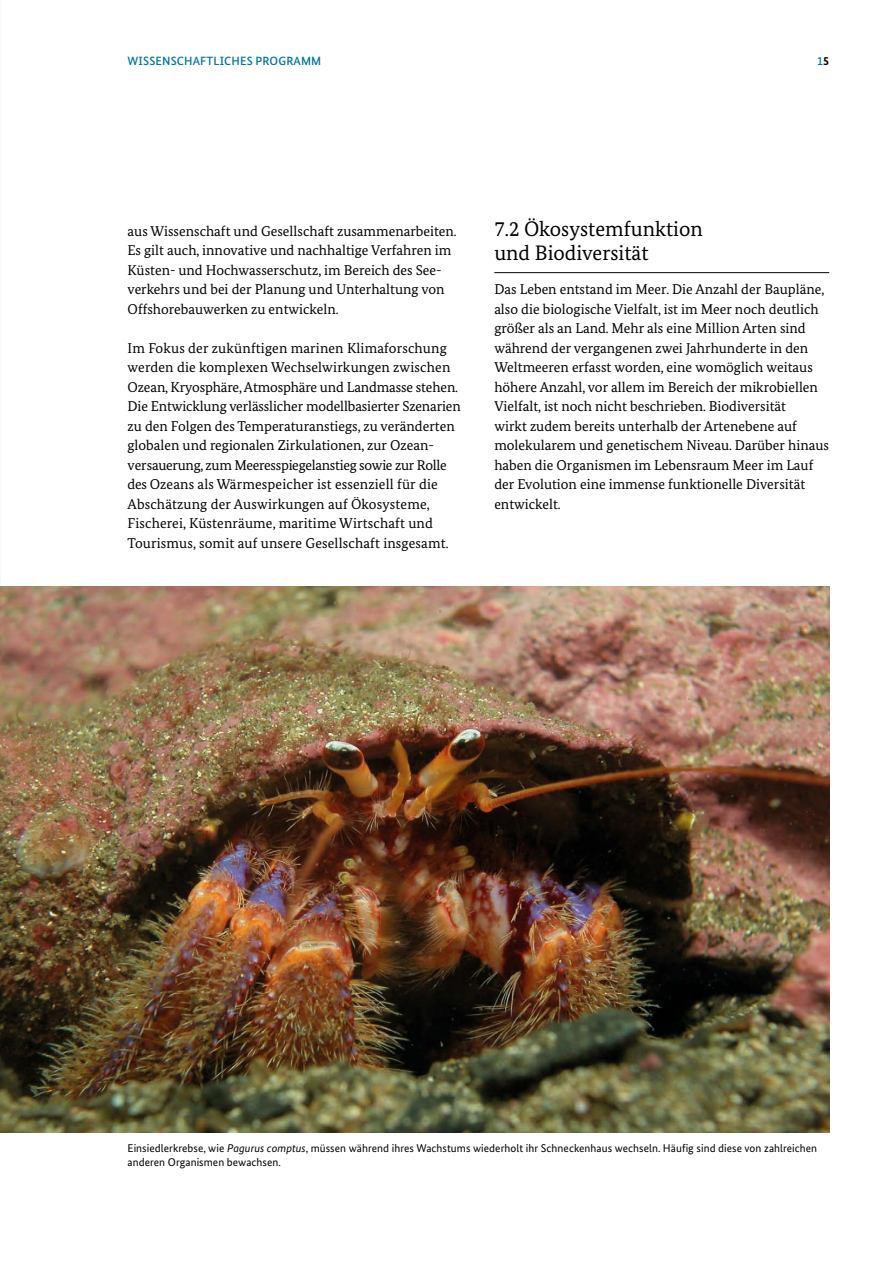
<style>
.page{position:relative;width:893px;height:1263px;background:#fff}
.page>*{position:absolute;margin:0;border:0;box-sizing:border-box;transform-origin:0 0}
.t1{font:21px/24px "Bundes Serif";color:#000}
.t2{font:14.25px/19.5px "Bundes Serif";color:#000}
.t3{font:500 12px "Bundes Sans";letter-spacing:.01em;color:#0075a0}
.t4{font:11.25px/13.5px "Bundes Sans";letter-spacing:.005em;color:#000}
.s1{font-weight:700;color:#000}
.s2{font-style:italic}
</style>
<div class="page">
<hr style="left:494px;top:272px;width:335px;height:1px;background:#000">
<img style="left:0;top:586px;width:829px;height:547px">
<p class="t3" style="left:128px;top:53px;width:195px">WISSENSCHAFTLICHES PROGRAMM</p>
<p class="t3" style="left:817px;top:53px;width:13px">1<span class="s1">5</span></p>
<p class="t2" style="left:128px;top:221px;width:331px">aus Wissenschaft und Gesellschaft zusammenarbeiten.<br>Es gilt auch, innovative und nachhaltige Verfahren im Küsten- und Hochwasserschutz, im Bereich des See&shy;verkehrs und bei der Planung und Unterhaltung von Offshorebauwerken zu entwickeln.</p>
<p class="t2" style="left:128px;top:338px;width:335px">Im Fokus der zukünftigen marinen Klimaforschung werden die komplexen Wechselwirkungen zwischen Ozean, Kryosphäre, Atmosphäre und Landmasse stehen.<br>Die Entwicklung verlässlicher modellbasierter Szenarien zu den Folgen des Temperaturanstiegs, zu veränderten globalen und regionalen Zirkulationen, zur Ozean&shy;versauerung, zum Meeresspiegelanstieg sowie zur Rolle des Ozeans als Wärmespeicher ist essenziell für die Abschätzung der Auswirkungen auf Ökosysteme, Fischerei, Küstenräume, maritime Wirtschaft und Tourismus, somit auf unsere Gesellschaft insgesamt.</p>
<h4 class="t1" style="left:494px;top:216px;width:210px">7.2 Ökosystemfunktion und Biodiversität</h4>
<p class="t2" style="left:494px;top:279px;width:336px">Das Leben entstand im Meer. Die Anzahl der Baupläne, also die biologische Vielfalt, ist im Meer noch deutlich größer als an Land. Mehr als eine Million Arten sind während der vergangenen zwei Jahrhunderte in den Weltmeeren erfasst worden, eine womöglich weitaus höhere Anzahl, vor allem im Bereich der mikrobiellen Vielfalt, ist noch nicht beschrieben. Biodiversität<br>wirkt zudem bereits unterhalb der Artenebene auf molekularem und genetischem Niveau. Darüber hinaus haben die Organismen im Lebensraum Meer im Lauf der Evolution eine immense funktionelle Diversität entwickelt.</p>
<p class="t4" style="left:128px;top:1141px;width:691px">Einsiedlerkrebse, wie <span class="s2">Pagurus comptus</span>, müssen während ihres Wachstums wiederholt ihr Schneckenhaus wechseln. Häufig sind diese von zahlreichen anderen Organismen bewachsen.</p>
</div>
